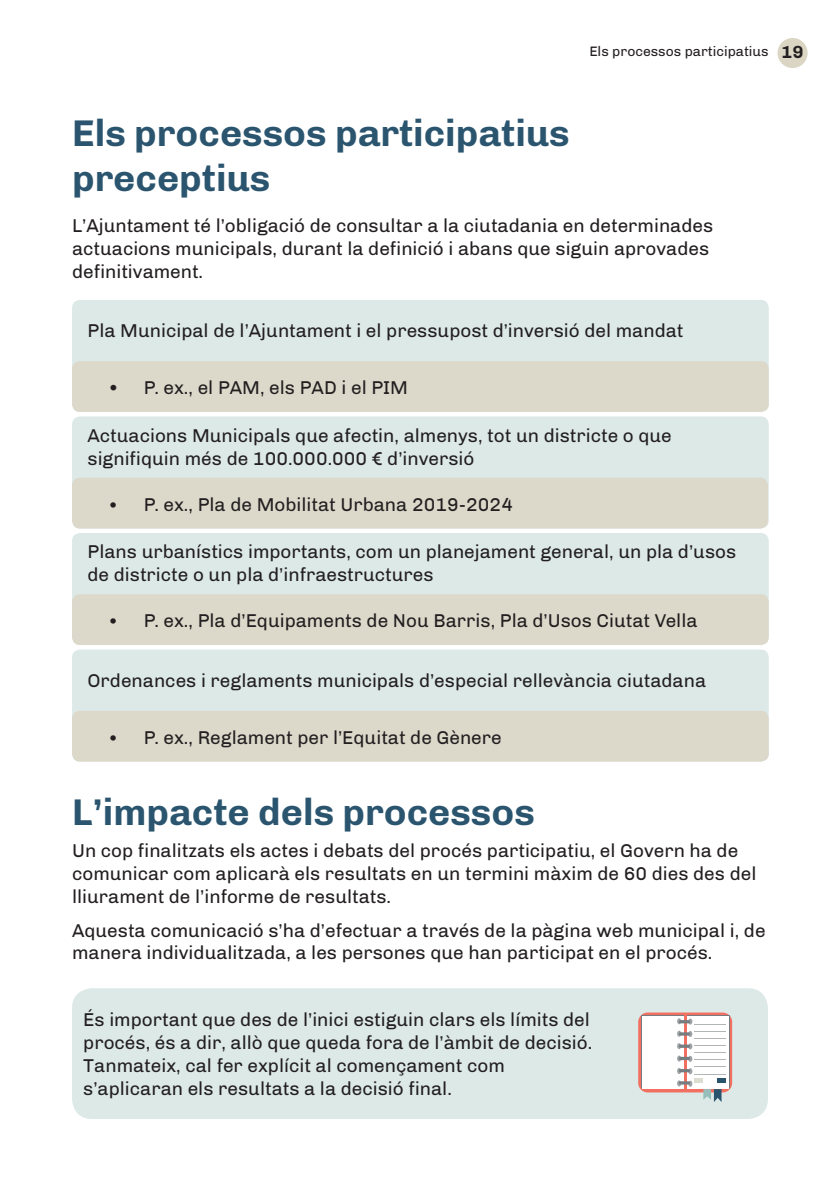
<style>
.page{position:relative;width:840px;height:1191px;background:#fff}
.page>*{position:absolute;margin:0;border:0;box-sizing:border-box;transform-origin:0 0}
.t1{font:700 38px/45.6px "Chivo";color:#2b556f}
.t2{font:19px/22.8px "Chivo";color:#231f20}
.t3{font:14px "Chivo";color:#231f20}
.s1{font-weight:700;font-size:18px}
.s2{font-size:18px}
</style>
<div class="page">
<div style="left:72px;top:300px;width:696px;height:112px;background:#dce9e7;border-radius:8px"></div>
<div style="left:72px;top:416px;width:696px;height:112px;background:#dce9e7;border-radius:8px"></div>
<div style="left:72px;top:533px;width:696px;height:112px;background:#dce9e7;border-radius:8px"></div>
<div style="left:72px;top:649px;width:696px;height:112px;background:#dce9e7;border-radius:8px"></div>
<div style="left:777px;top:38px;width:30px;height:30px;background:#dbd6c3;border-radius:50%"></div>
<div style="left:72px;top:988px;width:695px;height:131px;background:#dce9e7;border-radius:20px"></div>
<svg style="left:638px;top:1012px;width:93px;height:80px"></svg>
<svg style="left:640px;top:1015px;width:43px;height:73px"></svg>
<div style="left:686px;top:1016px;width:42px;height:73px;background:#fff"></div>
<div style="left:641px;top:1016px;width:42px;height:73px;background:#fff"></div>
<svg style="left:688px;top:1055px;width:4px;height:6px"></svg>
<svg style="left:677px;top:1080px;width:15px;height:6px"></svg>
<svg style="left:677px;top:1068px;width:15px;height:6px"></svg>
<svg style="left:678px;top:1056px;width:11px;height:4px"></svg>
<svg style="left:677px;top:1043px;width:15px;height:6px"></svg>
<svg style="left:677px;top:1030px;width:15px;height:7px"></svg>
<svg style="left:677px;top:1018px;width:15px;height:6px"></svg>
<div style="left:716px;top:1078px;width:9px;height:5px;background:#2a546e"></div>
<div style="left:693px;top:1078px;width:9px;height:5px;background:#dcddd0"></div>
<hr style="left:693px;top:1073px;width:32px;height:1px;background:#b1b5b6">
<hr style="left:693px;top:1066px;width:32px;height:1px;background:#b1b5b6">
<hr style="left:693px;top:1059px;width:32px;height:1px;background:#b1b5b6">
<hr style="left:693px;top:1052px;width:32px;height:1px;background:#b1b5b6">
<hr style="left:693px;top:1045px;width:32px;height:1px;background:#b1b5b6">
<hr style="left:693px;top:1038px;width:32px;height:1px;background:#b1b5b6">
<hr style="left:693px;top:1031px;width:32px;height:1px;background:#b1b5b6">
<hr style="left:693px;top:1024px;width:32px;height:1px;background:#b1b5b6">
<svg style="left:703px;top:1089px;width:18px;height:13px"></svg>
<div style="left:72px;top:361px;width:696px;height:51px;background:#dcd8ca;border-radius:8px"></div>
<div style="left:72px;top:478px;width:695px;height:50px;background:#dcd8ca;border-radius:8px"></div>
<div style="left:72px;top:594px;width:696px;height:51px;background:#dcd8ca;border-radius:8px"></div>
<div style="left:72px;top:711px;width:696px;height:50px;background:#dcd8ca;border-radius:8px"></div>
<p class="t3" style="left:589px;top:43px;width:216px">Els processos participatius <span class="s1">19</span></p>
<h1 class="t1" style="left:72px;top:110px;width:499px">Els processos participatius preceptius</h1>
<p class="t2" style="left:72px;top:215px;width:642px">L’Ajuntament té l’obligació de consultar a la ciutadania en determinades actuacions municipals, durant la definició i abans que siguin aprovades definitivament.</p>
<p class="t2" style="left:87px;top:319px;width:597px">Pla Municipal de l’Ajuntament i el pressupost d’inversió del mandat</p>
<p class="t2" style="left:108px;top:376px;width:301px">• P. ex., el PAM, els PAD i el PIM</p>
<p class="t2" style="left:87px;top:424px;width:585px">Actuacions Municipals que afectin, almenys, tot un districte o que signifiquin més de 100.000.000 € d’inversió</p>
<p class="t2" style="left:108px;top:493px;width:406px"><span class="s2">•</span> P. ex., Pla de Mobilitat Urbana 2019-2024</p>
<p class="t2" style="left:87px;top:540px;width:649px">Plans urbanístics importants, com un planejament general, un pla d’usos de districte o un pla d’infraestructures</p>
<p class="t2" style="left:108px;top:609px;width:591px"><span class="s2">•</span> P. ex., Pla d’Equipaments de Nou Barris, Pla d’Usos Ciutat Vella</p>
<p class="t2" style="left:87px;top:669px;width:619px">Ordenances i reglaments municipals d’especial rellevància ciutadana</p>
<p class="t2" style="left:108px;top:726px;width:395px"><span class="s2">•</span> P. ex., Reglament per l’Equitat de Gènere</p>
<h1 class="t1" style="left:72px;top:788px;width:464px">L’impacte dels processos</h1>
<p class="t2" style="left:72px;top:839px;width:685px">Un cop finalitzats els actes i debats del procés participatiu, el Govern ha de comunicar com aplicarà els resultats en un termini màxim de 60 dies des del lliurament de l’informe de resultats.</p>
<p class="t2" style="left:72px;top:919px;width:694px">Aquesta comunicació s’ha d’efectuar a través de la pàgina web municipal i, de manera individualitzada, a les persones que han participat en el procés.</p>
<p class="t2" style="left:83px;top:1008px;width:510px">És important que des de l’inici estiguin clars els límits del procés, és a dir, allò que queda fora de l’àmbit de decisió.<br>Tanmateix, cal fer explícit al començament com s’aplicaran els resultats a la decisió final.</p>
</div>
